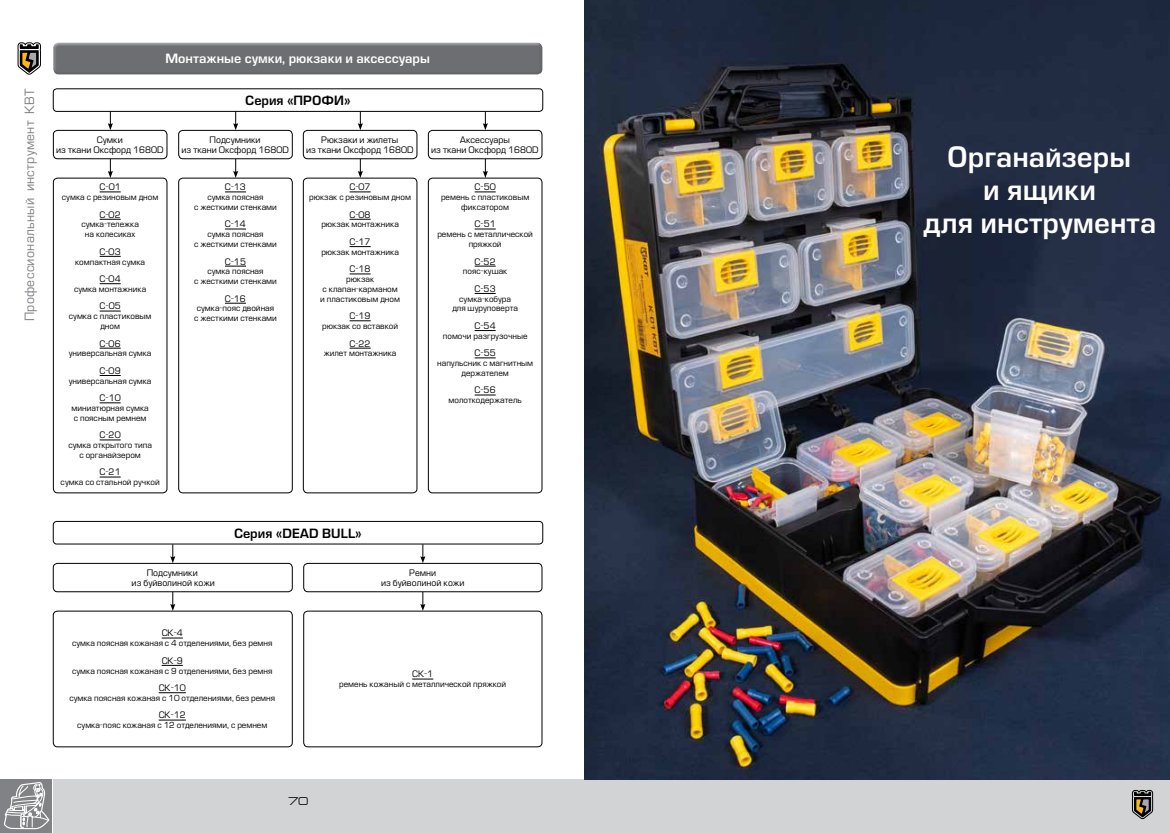
<style>
.page{position:relative;width:1170px;height:833px;background:#fff}
.page>*{position:absolute;margin:0;border:0;box-sizing:border-box;transform-origin:0 0}
.t1{font:27.5px/33px "Europe Demi";color:#fff;text-align:center}
.t2{font:12.5px "Europe Demi";color:#fff}
.t3{font:12.5px "Europe";letter-spacing:.02em;color:#808285}
.t4{font:12.5px "Europe Demi";color:#000}
.t5{font:11.25px "Europe Ext";color:#000}
.t6{font:8.75px/10.5px "Europe";color:#000;text-align:center}
.t7{font:8.12px/9.8px "Europe";color:#000;text-align:center}
</style>
<div class="page">
<div style="left:53px;top:780px;width:532px;height:53px;background:#d1d3d4"></div>
<svg style="left:17px;top:42px;width:24px;height:33px"></svg>
<div style="left:52px;top:41px;width:490px;height:32px;background:#e4e4e6"></div>
<div style="left:52px;top:43px;width:490px;height:33px;background:linear-gradient(to right,#6e6f72,#6d6e71)"></div>
<svg style="left:0;top:780px;width:51px;height:53px;background:#9d9ea1"></svg>
<div style="left:585px;top:780px;width:584px;height:53px;background:#d1d3d4"></div>
<svg style="left:1132px;top:790px;width:21px;height:29px"></svg>
<img style="left:585px;top:0;width:584px;height:780px">
<svg style="left:483px;top:112px;width:5px;height:18px"></svg>
<svg style="left:358px;top:112px;width:5px;height:18px"></svg>
<svg style="left:233px;top:112px;width:5px;height:18px"></svg>
<svg style="left:108px;top:112px;width:5px;height:18px"></svg>
<svg style="left:483px;top:159px;width:5px;height:19px"></svg>
<svg style="left:358px;top:159px;width:5px;height:19px"></svg>
<svg style="left:233px;top:159px;width:5px;height:19px"></svg>
<svg style="left:108px;top:159px;width:5px;height:19px"></svg>
<div style="left:53px;top:89px;width:490px;height:23px;border:1px solid #000;border-radius:4px"></div>
<div style="left:428px;top:130px;width:114px;height:29px;border:1px solid #000;border-radius:4px"></div>
<div style="left:303px;top:130px;width:114px;height:29px;border:1px solid #000;border-radius:4px"></div>
<div style="left:178px;top:130px;width:114px;height:29px;border:1px solid #000;border-radius:4px"></div>
<div style="left:53px;top:130px;width:114px;height:29px;border:1px solid #000;border-radius:4px"></div>
<svg style="left:474px;top:192px;width:21px;height:1px"></svg>
<svg style="left:474px;top:229px;width:21px;height:1px"></svg>
<svg style="left:474px;top:266px;width:21px;height:1px"></svg>
<svg style="left:474px;top:293px;width:21px;height:1px"></svg>
<svg style="left:474px;top:330px;width:21px;height:1px"></svg>
<svg style="left:474px;top:358px;width:21px;height:1px"></svg>
<svg style="left:474px;top:395px;width:21px;height:1px"></svg>
<div style="left:428px;top:178px;width:114px;height:315px;border:1px solid #000;border-radius:4px"></div>
<svg style="left:420px;top:544px;width:5px;height:19px"></svg>
<svg style="left:170px;top:544px;width:5px;height:19px"></svg>
<svg style="left:420px;top:592px;width:5px;height:19px"></svg>
<svg style="left:170px;top:592px;width:5px;height:19px"></svg>
<div style="left:53px;top:521px;width:490px;height:23px;border:1px solid #000;border-radius:4px"></div>
<div style="left:303px;top:563px;width:239px;height:29px;border:1px solid #000;border-radius:4px"></div>
<div style="left:53px;top:563px;width:239px;height:29px;border:1px solid #000;border-radius:4px"></div>
<svg style="left:412px;top:679px;width:21px;height:1px"></svg>
<div style="left:303px;top:611px;width:239px;height:136px;border:1px solid #000;border-radius:4px"></div>
<svg style="left:162px;top:638px;width:21px;height:1px"></svg>
<svg style="left:162px;top:665px;width:21px;height:1px"></svg>
<svg style="left:159px;top:692px;width:27px;height:1px"></svg>
<svg style="left:159px;top:720px;width:27px;height:1px"></svg>
<div style="left:53px;top:611px;width:239px;height:136px;border:1px solid #000;border-radius:4px"></div>
<svg style="left:349px;top:192px;width:21px;height:1px"></svg>
<svg style="left:349px;top:219px;width:21px;height:1px"></svg>
<svg style="left:349px;top:246px;width:21px;height:1px"></svg>
<svg style="left:349px;top:274px;width:21px;height:1px"></svg>
<svg style="left:349px;top:320px;width:21px;height:1px"></svg>
<svg style="left:349px;top:348px;width:21px;height:1px"></svg>
<div style="left:303px;top:178px;width:114px;height:315px;border:1px solid #000;border-radius:4px"></div>
<svg style="left:225px;top:192px;width:21px;height:1px"></svg>
<svg style="left:225px;top:229px;width:21px;height:1px"></svg>
<svg style="left:225px;top:266px;width:21px;height:1px"></svg>
<svg style="left:225px;top:303px;width:21px;height:1px"></svg>
<div style="left:178px;top:178px;width:114px;height:315px;border:1px solid #000;border-radius:4px"></div>
<svg style="left:100px;top:192px;width:21px;height:1px"></svg>
<svg style="left:100px;top:219px;width:21px;height:1px"></svg>
<svg style="left:100px;top:256px;width:21px;height:1px"></svg>
<svg style="left:100px;top:283px;width:21px;height:1px"></svg>
<svg style="left:100px;top:311px;width:21px;height:1px"></svg>
<svg style="left:100px;top:348px;width:21px;height:1px"></svg>
<svg style="left:100px;top:375px;width:21px;height:1px"></svg>
<svg style="left:100px;top:402px;width:21px;height:1px"></svg>
<svg style="left:100px;top:440px;width:21px;height:1px"></svg>
<svg style="left:100px;top:477px;width:21px;height:1px"></svg>
<div style="left:53px;top:178px;width:114px;height:315px;border:1px solid #000;border-radius:4px"></div>
<h2 class="t3" style="left:22px;top:321px;width:234px;rotate:-90deg">Профессиональный инструмент КВТ</h2>
<h2 class="t2" style="left:165px;top:51px;width:266px">Монтажные сумки, рюкзаки и аксессуары</h2>
<p class="t6" style="left:56px;top:134px;width:109px">Сумки<br>из ткани Оксфорд 1680D</p>
<p class="t6" style="left:100px;top:182px;width:23px">С-01</p>
<p class="t7" style="left:62px;top:192px;width:98px">сумка с резиновым дном</p>
<p class="t6" style="left:100px;top:209px;width:23px">С-02</p>
<p class="t7" style="left:81px;top:220px;width:59px">сумка-тележка на колесиках</p>
<p class="t6" style="left:100px;top:246px;width:23px">С-03</p>
<p class="t7" style="left:75px;top:257px;width:71px">компактная сумка</p>
<p class="t6" style="left:100px;top:274px;width:23px">С-04</p>
<p class="t7" style="left:74px;top:284px;width:74px">сумка монтажника</p>
<p class="t6" style="left:100px;top:301px;width:23px">С-05</p>
<p class="t7" style="left:69px;top:311px;width:84px">сумка с пластиковым дном</p>
<p class="t6" style="left:100px;top:338px;width:23px">С-06</p>
<p class="t7" style="left:69px;top:348px;width:84px">универсальная сумка</p>
<p class="t6" style="left:100px;top:365px;width:23px">С-09</p>
<p class="t7" style="left:69px;top:376px;width:84px">универсальная сумка</p>
<p class="t6" style="left:100px;top:393px;width:23px">С-10</p>
<p class="t7" style="left:71px;top:403px;width:79px;text-align:left">миниатюрная сумка с поясным ремнем</p>
<p class="t6" style="left:100px;top:430px;width:23px">С-20</p>
<p class="t7" style="left:68px;top:440px;width:85px">сумка открытого типа с органайзером</p>
<p class="t6" style="left:100px;top:467px;width:23px">С-21</p>
<p class="t7" style="left:61px;top:477px;width:101px">сумка со стальной ручкой</p>
<h2 class="t4" style="left:245px;top:93px;width:107px">Серия «ПРОФИ»</h2>
<p class="t6" style="left:181px;top:134px;width:109px">Подсумники<br>из ткани Оксфорд 1680D</p>
<p class="t6" style="left:306px;top:134px;width:109px">Рюкзаки и жилеты<br>из ткани Оксфорд 1680D</p>
<p class="t6" style="left:431px;top:134px;width:109px">Аксессуары<br>из ткани Оксфорд 1680D</p>
<p class="t6" style="left:225px;top:182px;width:23px">С-13</p>
<p class="t7" style="left:194px;top:192px;width:84px">сумка поясная<br>с жесткими стенками</p>
<p class="t6" style="left:225px;top:219px;width:23px">С-14</p>
<p class="t7" style="left:194px;top:229px;width:84px">сумка поясная<br>с жесткими стенками</p>
<p class="t6" style="left:225px;top:256px;width:23px">С-15</p>
<p class="t7" style="left:194px;top:266px;width:84px">сумка поясная<br>с жесткими стенками</p>
<p class="t6" style="left:225px;top:293px;width:23px">С-16</p>
<p class="t7" style="left:194px;top:303px;width:84px">сумка-пояс двойная с жесткими стенками</p>
<p class="t6" style="left:349px;top:182px;width:23px">С-07</p>
<p class="t7" style="left:309px;top:192px;width:103px">рюкзак с резиновым дном</p>
<p class="t6" style="left:349px;top:209px;width:23px">С-08</p>
<p class="t7" style="left:321px;top:220px;width:79px">рюкзак монтажника</p>
<p class="t6" style="left:349px;top:237px;width:23px">С-17</p>
<p class="t7" style="left:321px;top:247px;width:79px">рюкзак монтажника</p>
<p class="t6" style="left:349px;top:264px;width:23px">С-18</p>
<p class="t7" style="left:320px;top:274px;width:81px">рюкзак<br>с клапан-карманом и пластиковым дном</p>
<p class="t6" style="left:349px;top:311px;width:23px">С-19</p>
<p class="t7" style="left:322px;top:321px;width:78px">рюкзак со вставкой</p>
<p class="t6" style="left:349px;top:338px;width:23px">С-22</p>
<p class="t7" style="left:324px;top:348px;width:74px">жилет монтажника</p>
<p class="t6" style="left:474px;top:182px;width:23px">С-50</p>
<p class="t7" style="left:441px;top:192px;width:90px">ремень с пластиковым фиксатором</p>
<p class="t6" style="left:474px;top:219px;width:23px">С-51</p>
<p class="t7" style="left:437px;top:229px;width:97px">ремень с металлической пряжкой</p>
<p class="t6" style="left:474px;top:256px;width:23px">С-52</p>
<p class="t7" style="left:463px;top:266px;width:46px">пояс-кушак</p>
<p class="t6" style="left:474px;top:283px;width:23px">С-53</p>
<p class="t7" style="left:452px;top:294px;width:67px">сумка-кобура для шуруповерта</p>
<p class="t6" style="left:474px;top:320px;width:23px">С-54</p>
<p class="t7" style="left:443px;top:331px;width:86px">помочи разгрузочные</p>
<p class="t6" style="left:474px;top:348px;width:23px">С-55</p>
<p class="t7" style="left:437px;top:358px;width:97px">напульсник с магнитным держателем</p>
<p class="t6" style="left:474px;top:385px;width:23px">С-56</p>
<p class="t7" style="left:448px;top:395px;width:75px">молоткодержатель</p>
<h2 class="t4" style="left:234px;top:525px;width:129px">Серия «DEAD BULL»</h2>
<p class="t6" style="left:132px;top:567px;width:85px">Подсумники<br>из буйволиной кожи</p>
<p class="t6" style="left:162px;top:628px;width:23px">СК-4</p>
<p class="t7" style="left:72px;top:638px;width:202px">сумка поясная кожаная с 4 отделениями, без ремня</p>
<p class="t6" style="left:162px;top:655px;width:23px">СК-9</p>
<p class="t7" style="left:72px;top:666px;width:202px">сумка поясная кожаная с 9 отделениями, без ремня</p>
<p class="t6" style="left:159px;top:683px;width:29px">СК-10</p>
<p class="t7" style="left:69px;top:693px;width:207px">сумка поясная кожаная с 10 отделениями, без ремня</p>
<p class="t6" style="left:159px;top:710px;width:29px">СК-12</p>
<p class="t7" style="left:77px;top:720px;width:192px">сумка-пояс кожаная с 12 отделениями, с ремнем</p>
<p class="t6" style="left:381px;top:567px;width:85px">Ремни<br>из буйволиной кожи</p>
<p class="t6" style="left:412px;top:669px;width:23px">СК-1</p>
<p class="t7" style="left:339px;top:679px;width:168px">ремень кожаный с металлической пряжкой</p>
<h3 class="t5" style="left:288px;top:795px;width:22px">70</h3>
<h1 class="t1" style="left:923px;top:140px;width:234px">Органайзеры<br>и ящики<br>для инструмента</h1>
</div>
